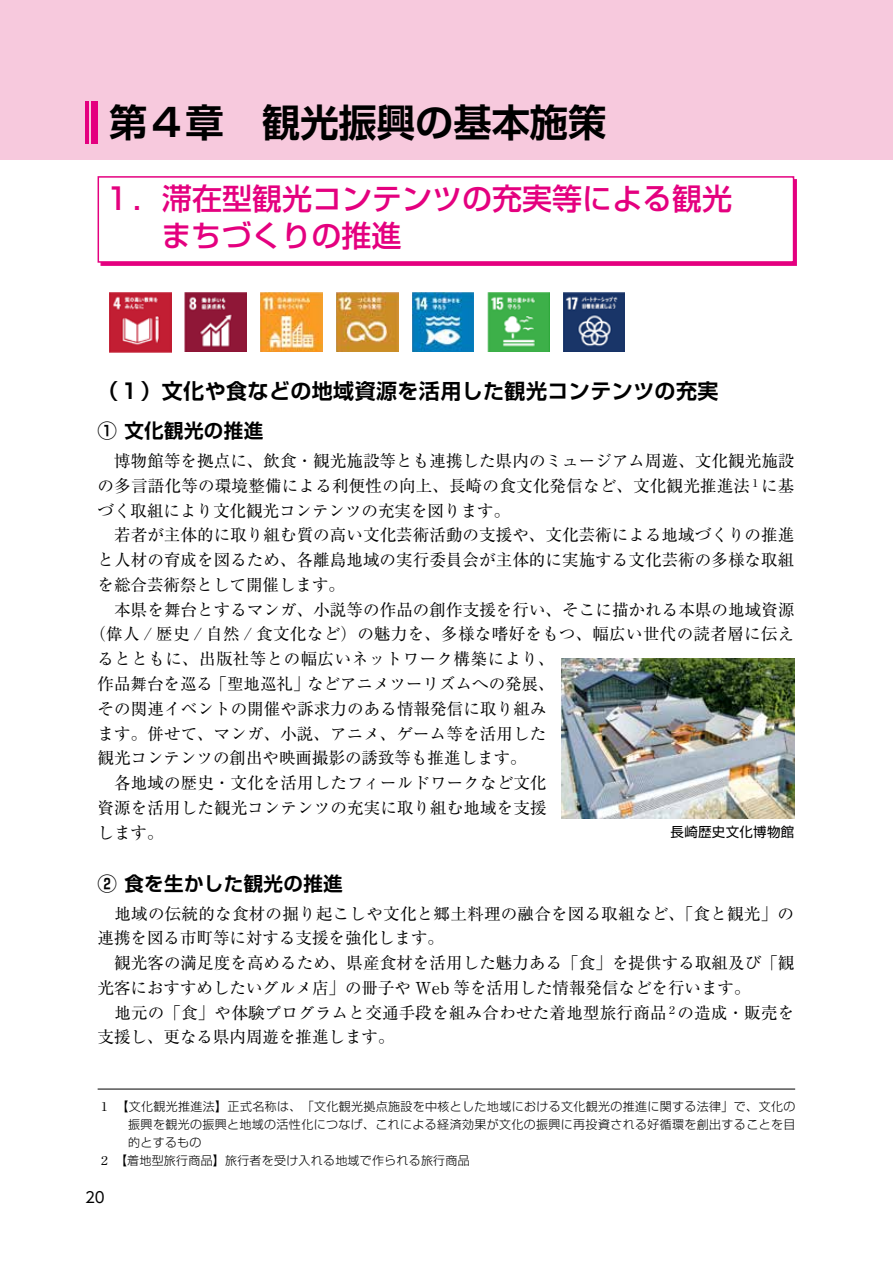
<style>
.page{position:relative;width:893px;height:1263px;background:#fff}
.page>*{position:absolute;margin:0;border:0;box-sizing:border-box;transform-origin:0 0}
.t1{font:700 38.25px "Shin Go Pr 6 De";color:#000}
.t2{font:500 30px/37.5px "Shin Go Pr 6";color:#e4007f}
.t3{font:700 21px "Shin Go Pr 6 De";letter-spacing:.02em;color:#000}
.t4{font:700 19.5px "Shin Go Pr 6 De";letter-spacing:.02em;color:#000}
.t5{font:16.5px/24.8px "Ryumin Pr 6";letter-spacing:.005em;color:#000}
.t6{font:16.5px "Ryumin Pr 6";letter-spacing:.03em;color:#000}
.t7{font:15px "UD Shin Go Pro";color:#000}
.t8{font:13.5px "Shin Go Pr 6";letter-spacing:.02em;color:#000}
.t9{font:300 12px "Shin Go Pr 6";letter-spacing:.03em;color:#000}
.s1{font-family:"Ryumin Pr 6";font-weight:400}
</style>
<div class="page">
<div style="left:0;top:0;width:893px;height:159px;background:#f7c9dd"></div>
<div style="left:91px;top:101px;width:7px;height:43px;background:#e4007f"></div>
<hr style="left:85px;top:101px;width:3px;height:43px;background:#e4007f">
<img style="left:185px;top:292px;width:62px;height:60px">
<img style="left:563px;top:292px;width:62px;height:60px">
<img style="left:109px;top:292px;width:62px;height:60px">
<img style="left:261px;top:292px;width:61px;height:60px">
<img style="left:336px;top:292px;width:62px;height:60px">
<img style="left:412px;top:292px;width:62px;height:60px">
<img style="left:488px;top:292px;width:61px;height:60px">
<img style="left:561px;top:658px;width:233px;height:160px">
<div style="left:100px;top:179px;width:697px;height:87px;background:#e4007f"></div>
<div style="left:98px;top:176px;width:696px;height:87px;background:#fff;border:2px solid #e4007f"></div>
<hr style="left:98px;top:1089px;width:697px;height:1px;background:#000">
<h1 class="t1" style="left:109px;top:91px;width:499px">第４章　観光振興の基本施策</h1>
<h2 class="t2" style="left:162px;top:178px;width:602px;text-indent:-60px">１．滞在型観光コンテンツの充実等による観光　まちづくりの推進</h2>
<p class="t3" style="left:98px;top:374px;width:622px">（１）文化や食などの地域資源を活用した観光コンテンツの充実</p>
<p class="t4" style="left:98px;top:415px;width:167px">① 文化観光の推進</p>
<p class="t5" style="left:98px;top:448px;width:698px;text-align:justify;text-indent:17px">博物館等を拠点に、飲食・観光施設等とも連携した県内のミュージアム周遊、文化観光施設の多言語化等の環境整備による利便性の向上、長崎の食文化発信など、文化観光推進法<sup>１</sup>に基づく取組により文化観光コンテンツの充実を図ります。</p>
<p class="t5" style="left:98px;top:522px;width:698px;text-align:justify;text-indent:17px">若者が主体的に取り組む質の高い文化芸術活動の支援や、文化芸術による地域づくりの推進と人材の育成を図るため、各離島地域の実行委員会が主体的に実施する文化芸術の多様な取組を総合芸術祭として開催します。</p>
<p class="t5" style="left:114px;top:596px;width:682px">本県を舞台とするマンガ、小説等の作品の創作支援を行い、そこに描かれる本県の地域資源</p>
<p class="t5" style="left:89px;top:621px;width:706px">（偉人 / 歴史 / 自然 / 食文化など）の魅力を、多様な嗜好をもつ、幅広い世代の読者層に伝え</p>
<p class="t6" style="left:98px;top:646px;width:458px">るとともに、出版社等との幅広いネットワーク構築により、</p>
<p class="t5" style="left:98px;top:670px;width:459px">作品舞台を巡る「聖地巡礼」などアニメツーリズムへの発展、</p>
<p class="t5" style="left:98px;top:695px;width:450px">その関連イベントの開催や訴求力のある情報発信に取り組み</p>
<p class="t5" style="left:98px;top:720px;width:450px">ます。併せて、マンガ、小説、アニメ、ゲーム等を活用した</p>
<p class="t5" style="left:98px;top:745px;width:430px">観光コンテンツの創出や映画撮影の誘致等も推進します。</p>
<p class="t5" style="left:114px;top:769px;width:434px">各地域の歴史・文化を活用したフィールドワークなど文化</p>
<p class="t5" style="left:98px;top:794px;width:450px">資源を活用した観光コンテンツの充実に取り組む地域を支援</p>
<p class="t5" style="left:98px;top:819px;width:67px">します。</p>
<p class="t4" style="left:98px;top:867px;width:247px">② 食を生かした観光の推進</p>
<p class="t5" style="left:98px;top:900px;width:698px;text-indent:17px">地域の伝統的な食材の掘り起こしや文化と郷土料理の融合を図る取組など、「食と観光」の連携を図る市町等に対する支援を強化します。</p>
<p class="t5" style="left:98px;top:949px;width:698px;text-indent:17px">観光客の満足度を高めるため、県産食材を活用した魅力ある「食」を提供する取組及び「観光客におすすめしたいグルメ店」の冊子や Web 等を活用した情報発信などを行います。</p>
<p class="t5" style="left:98px;top:999px;width:698px;text-indent:17px">地元の「食」や体験プログラムと交通手段を組み合わせた着地型旅行商品<sup>２</sup>の造成・販売を支援し、更なる県内周遊を推進します。</p>
<p class="t8" style="left:671px;top:820px;width:125px">長崎歴史文化博物館</p>
<p class="t9" style="left:99px;top:1097px;width:698px"><span class="s1">１</span> 【文化観光推進法】正式名称は、「文化観光拠点施設を中核とした地域における文化観光の推進に関する法律」で、文化の</p>
<p class="t9" style="left:128px;top:1115px;width:669px">振興を観光の振興と地域の活性化につなげ、これによる経済効果が文化の振興に再投資される好循環を創出することを目</p>
<p class="t9" style="left:128px;top:1133px;width:75px">的とするもの</p>
<p class="t9" style="left:99px;top:1151px;width:373px"><span class="s1">２</span> 【着地型旅行商品】旅行者を受け入れる地域で作られる旅行商品</p>
<p class="t7" style="left:85px;top:1185px;width:21px">20</p>
</div>
